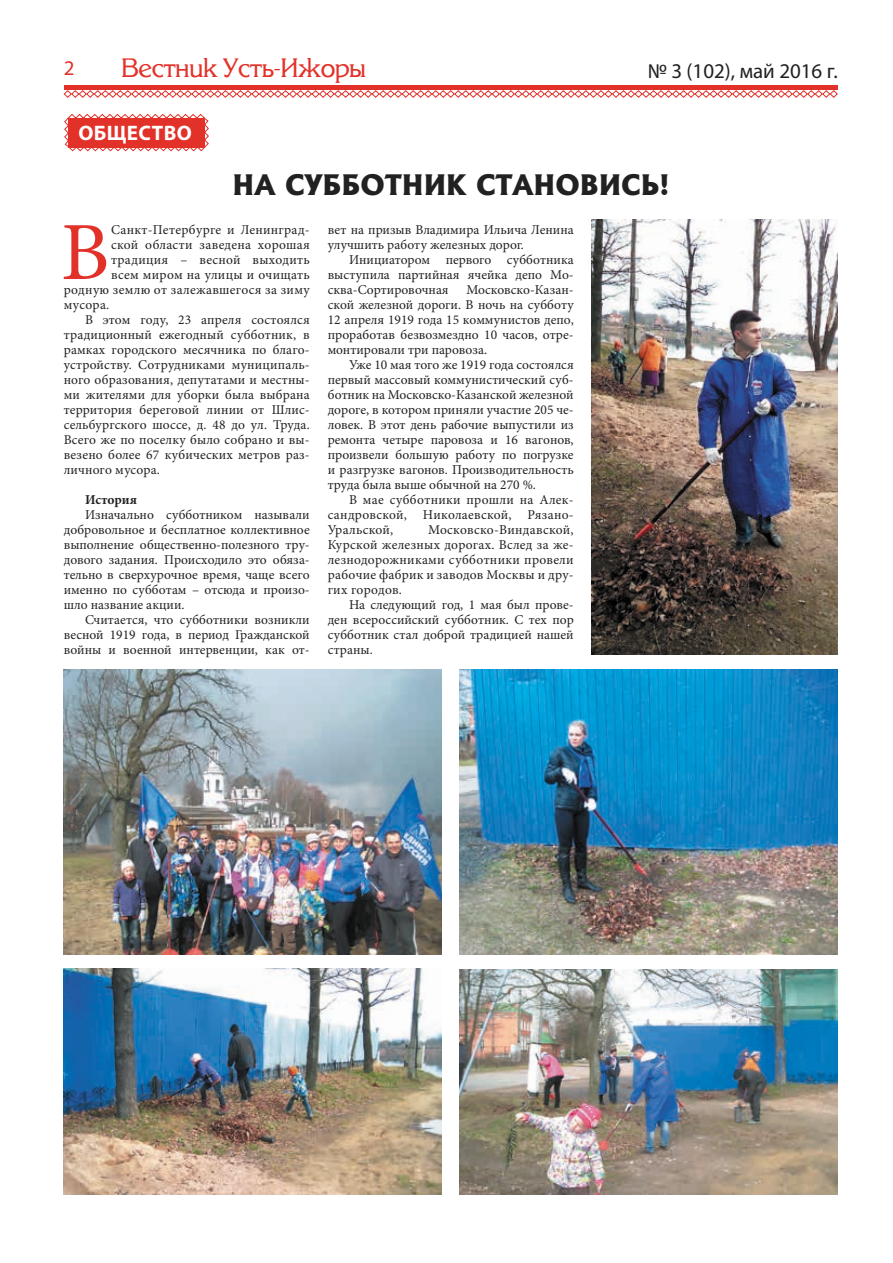
<style>
.page{position:relative;width:893px;height:1263px;background:#fff}
.page>*{position:absolute;margin:0;border:0;box-sizing:border-box;transform-origin:0 0}
.t1{font:82.8px "Minion Pro";color:#e23129}
.t2{font:800 27px "Albertus";color:#222121}
.t3{font:27px "Karelia";color:#e23129}
.t4{font:21px "Myriad Pro";color:#222121}
.t5{font:700 21px "Myriad Pro";letter-spacing:.02em;color:#fff}
.t6{font:21px "Myriad Pro";color:#e23129}
.t7{font:13.5px/15px "Minion Pro";letter-spacing:.01em;color:#222121;text-align:justify}
.t8{font:700 13.5px "Minion Pro";color:#222121}
</style>
<div class="page">
<hr style="left:64px;top:85px;width:774px;height:4px;background:#e23129">
<svg style="left:63px;top:90px;width:775px;height:8px"></svg>
<svg style="left:64px;top:114px;width:145px;height:38px;background:#e7564f"></svg>
<img style="left:592px;top:219px;width:246px;height:435px">
<img style="left:64px;top:669px;width:378px;height:285px">
<img style="left:460px;top:669px;width:378px;height:285px">
<img style="left:64px;top:969px;width:378px;height:225px">
<img style="left:460px;top:969px;width:378px;height:225px">
<h3 class="t6" style="left:64px;top:55px;width:12px">2</h3>
<h2 class="t3" style="left:122px;top:53px;width:246px">Вестник Усть-Ижоры</h2>
<h3 class="t4" style="left:648px;top:58px;width:191px">№ 3 (102), май 2016 г.</h3>
<h3 class="t5" style="left:78px;top:119px;width:115px">ОБЩЕСТВО</h3>
<h2 class="t2" style="left:232px;top:167px;width:439px">НА СУББОТНИК СТАНОВИСЬ!</h2>
<h1 class="t1" style="left:61px;top:197px;width:50px">В</h1>
<p class="t7" style="left:111px;top:222px;width:200px">Санкт-Петербурге и Ленинград-</p>
<p class="t7" style="left:111px;top:237px;width:200px">ской области заведена хорошая</p>
<p class="t7" style="left:111px;top:252px;width:200px">традиция – весной выходить</p>
<p class="t7" style="left:111px;top:267px;width:200px">всем миром на улицы и очищать</p>
<p class="t7" style="left:64px;top:282px;width:247px">родную землю от залежавшегося за зиму</p>
<p class="t7" style="left:64px;top:297px;width:47px">мусора.</p>
<p class="t7" style="left:85px;top:312px;width:226px">В этом году, 23 апреля состоялся</p>
<p class="t7" style="left:64px;top:327px;width:247px">традиционный ежегодный субботник, в</p>
<p class="t7" style="left:64px;top:342px;width:247px">рамках городского месячника по благо-</p>
<p class="t7" style="left:64px;top:357px;width:247px">устройству. Сотрудниками муниципаль-</p>
<p class="t7" style="left:64px;top:372px;width:247px">ного образования, депутатами и местны-</p>
<p class="t7" style="left:64px;top:387px;width:247px">ми жителями для уборки была выбрана</p>
<p class="t7" style="left:64px;top:402px;width:247px">территория береговой линии от Шлис-</p>
<p class="t7" style="left:64px;top:417px;width:247px">сельбургского шоссе, д. 48 до ул. Труда.</p>
<p class="t7" style="left:64px;top:432px;width:247px">Всего же по поселку было собрано и вы-</p>
<p class="t7" style="left:64px;top:447px;width:247px">везено более 67 кубических метров раз-</p>
<p class="t7" style="left:64px;top:462px;width:98px">личного мусора.</p>
<p class="t8" style="left:85px;top:490px;width:54px">История</p>
<p class="t7" style="left:64px;top:507px;width:247px;text-indent:21px">Изначально субботником называли добровольное и бесплатное коллективное выполнение общественно-полезного тру&shy;дового задания. Происходило это обяза&shy;тельно в сверхурочное время, чаще всего именно по субботам – отсюда и произо&shy;шло название акции.</p>
<p class="t7" style="left:64px;top:612px;width:247px;text-indent:21px">Считается, что субботники возникли весной 1919 года, в период Гражданской войны и военной интервенции, как от-</p>
<p class="t7" style="left:328px;top:222px;width:247px">вет на призыв Владимира Ильича Ленина улучшить работу железных дорог.</p>
<p class="t7" style="left:328px;top:252px;width:247px;text-indent:21px">Инициатором первого субботника выступила партийная ячейка депо Мо&shy;сква-Сортировочная</p>
<p class="t7" style="left:328px;top:282px;width:247px;text-indent:139px">Московско-Казан&shy;ской железной дороги. В ночь на субботу 12 апреля 1919 года 15 коммунистов депо, проработав безвозмездно 10 часов, отре&shy;монтировали три паровоза.</p>
<p class="t7" style="left:328px;top:357px;width:247px;text-indent:21px">Уже 10 мая того же 1919 года состоялся первый массовый коммунистический суб&shy;ботник на Московско-Казанской железной дороге, в котором приняли участие 205 че&shy;ловек. В этот день рабочие выпустили из ремонта четыре паровоза и 16 вагонов, произвели большую работу по погрузке и разгрузке вагонов. Производительность труда была выше обычной на 270 %.</p>
<p class="t7" style="left:328px;top:492px;width:247px;text-indent:21px">В мае субботники прошли на Алек&shy;сандровской, Николаевской, Рязано-Уральской,</p>
<p class="t7" style="left:328px;top:522px;width:247px;text-indent:100px">Московско-Виндавской, Курской железных дорогах. Вслед за же&shy;лезнодорожниками субботники провели рабочие фабрик и заводов Москвы и дру&shy;гих городов.</p>
<p class="t7" style="left:328px;top:597px;width:247px;text-indent:21px">На следующий год, 1 мая был прове&shy;ден всероссийский субботник. С тех пор субботник стал доброй традицией нашей страны.</p>
</div>
